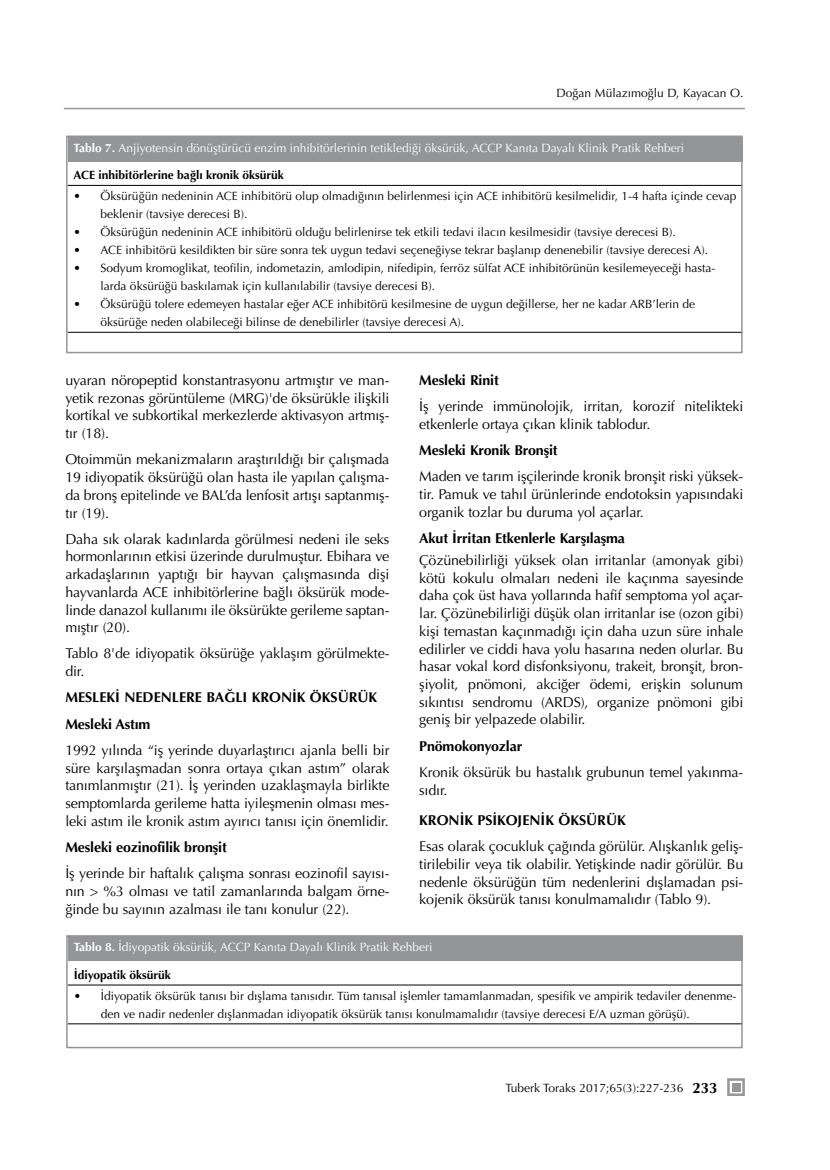
<style>
.page{position:relative;width:830px;height:1170px;background:#fff}
.page>*{position:absolute;margin:0;border:0;box-sizing:border-box;transform-origin:0 0}
.t1{font:700 15px "Optima LT Std";color:#000}
.t2{font:14.25px/17.7px "Optima LT Std";letter-spacing:-.01em;color:#000;text-align:justify}
.t3{font:700 14.25px/26.2px "Optima LT Std";letter-spacing:-.01em;color:#000}
.t4{font:12px/18px "Optima LT Std";color:#000}
.t5{font:12px "Optima LT Std";color:#fff}
.t6{font:700 12px "Optima LT Std";color:#000}
.s1{font-weight:700}
</style>
<div class="page">
<hr style="left:64px;top:108px;width:680px;height:1px;background:#939598">
<svg style="left:727px;top:1078px;width:17px;height:17px"></svg>
<div style="left:731px;top:1082px;width:8px;height:9px;background:#939598"></div>
<div style="left:68px;top:137px;width:674px;height:24px;background:#939598"></div>
<hr style="left:68px;top:332px;width:674px;height:1px;background:#000">
<hr style="left:68px;top:185px;width:674px;height:1px;background:#000">
<div style="left:66px;top:135px;width:676px;height:218px;border:2px solid #939598"></div>
<div style="left:68px;top:936px;width:674px;height:24px;background:#939598"></div>
<hr style="left:68px;top:1023px;width:674px;height:1px;background:#000">
<hr style="left:68px;top:984px;width:674px;height:1px;background:#000">
<div style="left:66px;top:935px;width:676px;height:113px;border:2px solid #939598"></div>
<p class="t4" style="left:556px;top:84px;width:188px">Doğan Mülazımoğlu D, Kayacan O.</p>
<p class="t5" style="left:74px;top:141px;width:611px"><span class="s1">Tablo 7.</span> Anjiyotensin dönüştürücü enzim inhibitörlerinin tetiklediği öksürük, ACCP Kanıta Dayalı Klinik Pratik Rehberi</p>
<p class="t6" style="left:74px;top:168px;width:212px">ACE inhibitörlerine bağlı kronik öksürük</p>
<p class="t4" style="left:101px;top:187px;width:637px;text-indent:-27px">• Öksürüğün nedeninin ACE inhibitörü olup olmadığının belirlenmesi için ACE inhibitörü kesilmelidir, 1-4 hafta içinde cevap beklenir (tavsiye derecesi B).</p>
<p class="t4" style="left:74px;top:223px;width:603px">• Öksürüğün nedeninin ACE inhibitörü olduğu belirlenirse tek etkili tedavi ilacın kesilmesidir (tavsiye derecesi B).</p>
<p class="t4" style="left:74px;top:241px;width:635px">• ACE inhibitörü kesildikten bir süre sonra tek uygun tedavi seçeneğiyse tekrar başlanıp denenebilir (tavsiye derecesi A).</p>
<p class="t4" style="left:101px;top:259px;width:616px;text-indent:-27px">• Sodyum kromoglikat, teofilin, indometazin, amlodipin, nifedipin, ferröz sülfat ACE inhibitörünün kesilemeyeceği hasta&shy;larda öksürüğü baskılamak için kullanılabilir (tavsiye derecesi B).</p>
<p class="t4" style="left:101px;top:295px;width:596px;text-indent:-27px">• Öksürüğü tolere edemeyen hastalar eğer ACE inhibitörü kesilmesine de uygun değillerse, her ne kadar ARB’lerin de öksürüğe neden olabileceği bilinse de denebilirler (tavsiye derecesi A).</p>
<p class="t2" style="left:65px;top:371px;width:325px">uyaran nöropeptid konstantrasyonu artmıştır ve man&shy;yetik rezonas görüntüleme (MRG)'de öksürükle ilişkili kortikal ve subkortikal merkezlerde aktivasyon artmış&shy;tır (18).</p>
<p class="t2" style="left:65px;top:451px;width:325px">Otoimmün mekanizmaların araştırıldığı bir çalışmada 19 idiyopatik öksürüğü olan hasta ile yapılan çalışma&shy;da bronş epitelinde ve BAL’da lenfosit artışı saptanmış&shy;tır (19).</p>
<p class="t2" style="left:65px;top:530px;width:325px">Daha sık olarak kadınlarda görülmesi nedeni ile seks hormonlarının etkisi üzerinde durulmuştur. Ebihara ve arkadaşlarının yaptığı bir hayvan çalışmasında dişi hayvanlarda ACE inhibitörlerine bağlı öksürük mode&shy;linde danazol kullanımı ile öksürükte gerileme saptan&shy;mıştır (20).</p>
<p class="t2" style="left:65px;top:645px;width:325px">Tablo 8'de idiyopatik öksürüğe yaklaşım görülmekte&shy;dir.</p>
<p class="t3" style="left:65px;top:684px;width:313px">MESLEKİ N EDEN LERE BAĞLI KRON İK ÖKSÜ RÜ K<br>Mesleki Astım</p>
<p class="t2" style="left:65px;top:741px;width:325px">1992 yılında “iş yerinde duyarlaştırıcı ajanla belli bir süre karşılaşmadan sonra ortaya çıkan astım” olarak tanımlanmıştır (21). İş yerinden uzaklaşmayla birlikte semptomlarda gerileme hatta iyileşmenin olması mes&shy;leki astım ile kronik astım ayırıcı tanısı için önemlidir.</p>
<p class="t3" style="left:65px;top:834px;width:163px">Mesleki eozinofilik bronşit</p>
<p class="t2" style="left:65px;top:864px;width:325px">İş yerinde bir haftalık çalışma sonrası eozinofil sayısı&shy;nın &gt; %3 olması ve tatil zamanlarında balgam örne&shy;ğinde bu sayının azalması ile tanı konulur (22).</p>
<p class="t3" style="left:419px;top:367px;width:81px">Mesleki Rinit</p>
<p class="t2" style="left:419px;top:397px;width:325px">İş yerinde immünolojik, irritan, korozif nitelikteki etkenlerle ortaya çıkan klinik tablodur.</p>
<p class="t3" style="left:419px;top:437px;width:140px">Mesleki Kronik Bronşit</p>
<p class="t2" style="left:419px;top:468px;width:325px">Maden ve tarım işçilerinde kronik bronşit riski yüksek&shy;tir. Pamuk ve tahıl ürünlerinde endotoksin yapısındaki organik tozlar bu duruma yol açarlar.</p>
<p class="t3" style="left:419px;top:525px;width:207px">Akut İrritan Etkenlerle Karşılaşma</p>
<p class="t2" style="left:419px;top:551px;width:325px">Çözünebilirliği yüksek olan irritanlar (amonyak gibi) kötü kokulu olmaları nedeni ile kaçınma sayesinde daha çok üst hava yollarında hafif semptoma yol açar&shy;lar. Çözünebilirliği düşük olan irritanlar ise (ozon gibi) kişi temastan kaçınmadığı için daha uzun süre inhale edilirler ve ciddi hava yolu hasarına neden olurlar. Bu hasar vokal kord disfonksiyonu, trakeit, bronşit, bron&shy;şiyolit, pnömoni, akciğer ödemi, erişkin solunum sıkıntısı sendromu (ARDS), organize pnömoni gibi geniş bir yelpazede olabilir.</p>
<p class="t3" style="left:419px;top:732px;width:104px">Pnömokonyozlar</p>
<p class="t2" style="left:419px;top:763px;width:325px">Kronik öksürük bu hastalık grubunun temel yakınma&shy;sıdır.</p>
<p class="t3" style="left:419px;top:807px;width:208px">KRON İK PSİKOJEN İK ÖKSÜ RÜK</p>
<p class="t2" style="left:419px;top:837px;width:325px">Esas olarak çocukluk çağında görülür. Alışkanlık geliş&shy;tirilebilir veya tik olabilir. Yetişkinde nadir görülür. Bu nedenle öksürüğün tüm nedenlerini dışlamadan psi&shy;kojenik öksürük tanısı konulmamalıdır (Tablo 9).</p>
<p class="t5" style="left:74px;top:940px;width:360px"><span class="s1">Tablo 8.</span> İdiyopatik öksürük, ACCP Kanıta Dayalı Klinik Pratik Rehberi</p>
<p class="t6" style="left:74px;top:967px;width:99px">İdiyopatik öksürük</p>
<p class="t4" style="left:101px;top:986px;width:637px;text-indent:-27px">• İdiyopatik öksürük tanısı bir dışlama tanısıdır. Tüm tanısal işlemler tamamlanmadan, spesifik ve ampirik tedaviler denenme&shy;den ve nadir nedenler dışlanmadan idiyopatik öksürük tanısı konulmamalıdır (tavsiye derecesi E/A uzman görüşü).</p>
<p class="t4" style="left:505px;top:1078px;width:180px">Tuberk Toraks 2017;65(3):227-236</p>
<p class="t1" style="left:692px;top:1078px;width:27px">233</p>
</div>
